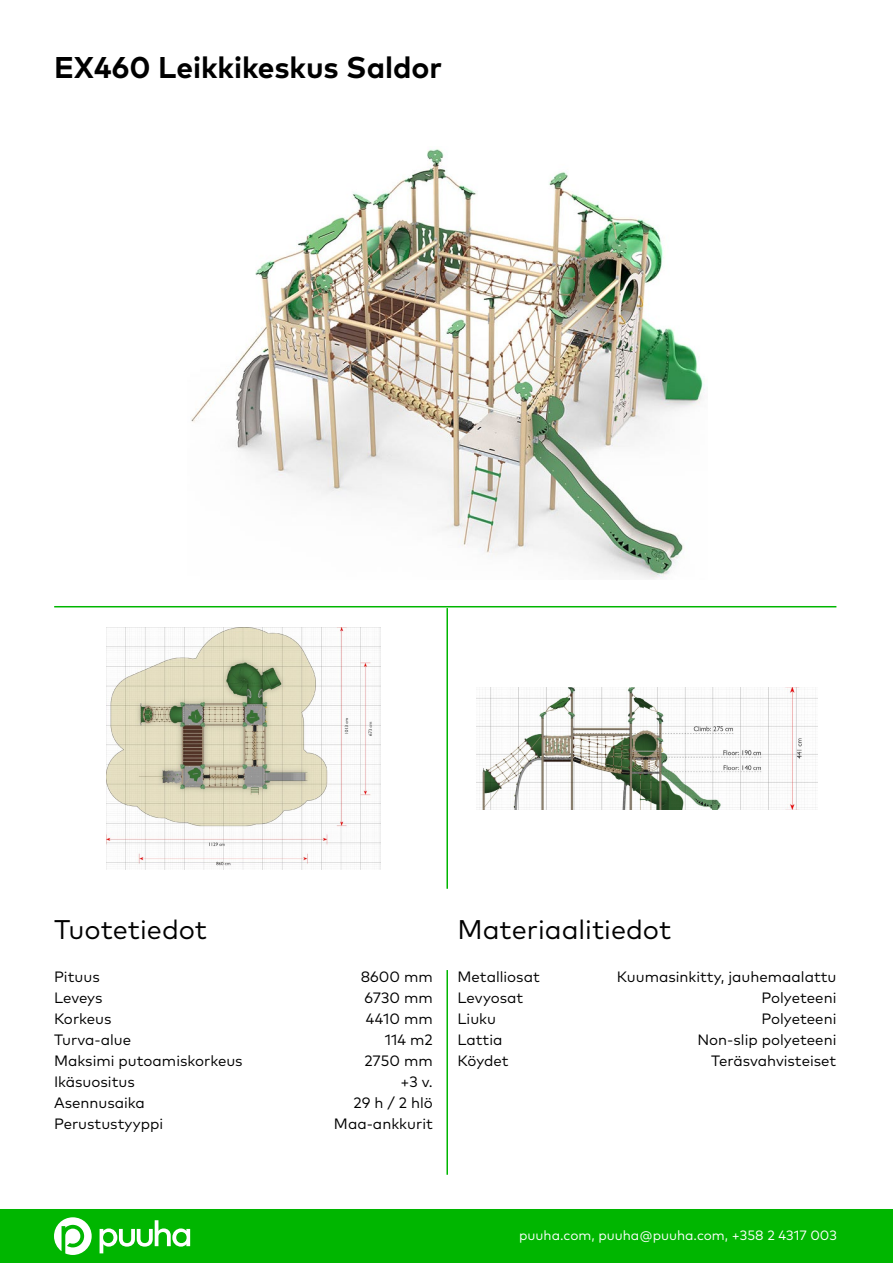
<style>
.page{position:relative;width:893px;height:1263px;background:#fff}
.page>*{position:absolute;margin:0;border:0;box-sizing:border-box;transform-origin:0 0}
.t1{font:700 30px "Mark Pro";color:#000}
.t2{font:27px "Mark Pro";color:#000}
.t3{font:15px/21px "Mark Pro";color:#000;text-align:right}
.t4{font:13.5px "Mark Pro";color:#fff}
</style>
<div class="page">
<div style="left:0;top:1209px;width:893px;height:54px;background:#00b600"></div>
<hr style="left:446px;top:970px;width:2px;height:205px;background:#00b600">
<hr style="left:446px;top:608px;width:2px;height:281px;background:#00b600">
<hr style="left:54px;top:606px;width:782px;height:1px;background:#00b600">
<svg style="left:54px;top:1217px;width:38px;height:38px"></svg>
<svg style="left:100px;top:1220px;width:90px;height:33px"></svg>
<img style="left:107px;top:628px;width:273px;height:241px">
<img style="left:477px;top:687px;width:340px;height:122px">
<img style="left:191px;top:149px;width:514px;height:430px">
<h1 class="t1" style="left:54px;top:44px;width:390px">EX460 Leikkikeskus Saldor</h1>
<h2 class="t2" style="left:54px;top:909px;width:155px">Tuotetiedot</h2>
<h2 class="t2" style="left:458px;top:909px;width:215px">Materiaalitiedot</h2>
<p class="t3" style="left:617px;top:965px;width:221px">Kuumasinkitty, jauhemaalattu<br>Polyeteeni<br>Polyeteeni<br>Non-slip polyeteeni<br>Teräsvahvisteiset</p>
<p class="t3" style="left:458px;top:965px;width:84px;text-align:left">Metalliosat<br>Levyosat<br>Liuku<br>Lattia<br>Köydet</p>
<p class="t3" style="left:54px;top:965px;width:190px;text-align:left">Pituus<br>Leveys<br>Korkeus<br>Turva-alue<br>Maksimi putoamiskorkeus<br>Ikäsuositus<br>Asennusaika<br>Perustustyyppi</p>
<p class="t3" style="left:334px;top:965px;width:100px">8600 mm<br>6730 mm<br>4410 mm<br>114 m2<br>2750 mm<br>+3 v.<br>29 h / 2 hlö<br>Maa-ankkurit</p>
<p class="t4" style="left:519px;top:1225px;width:319px">puuha.com, puuha@puuha.com, +358 2 4317 003</p>
</div>
